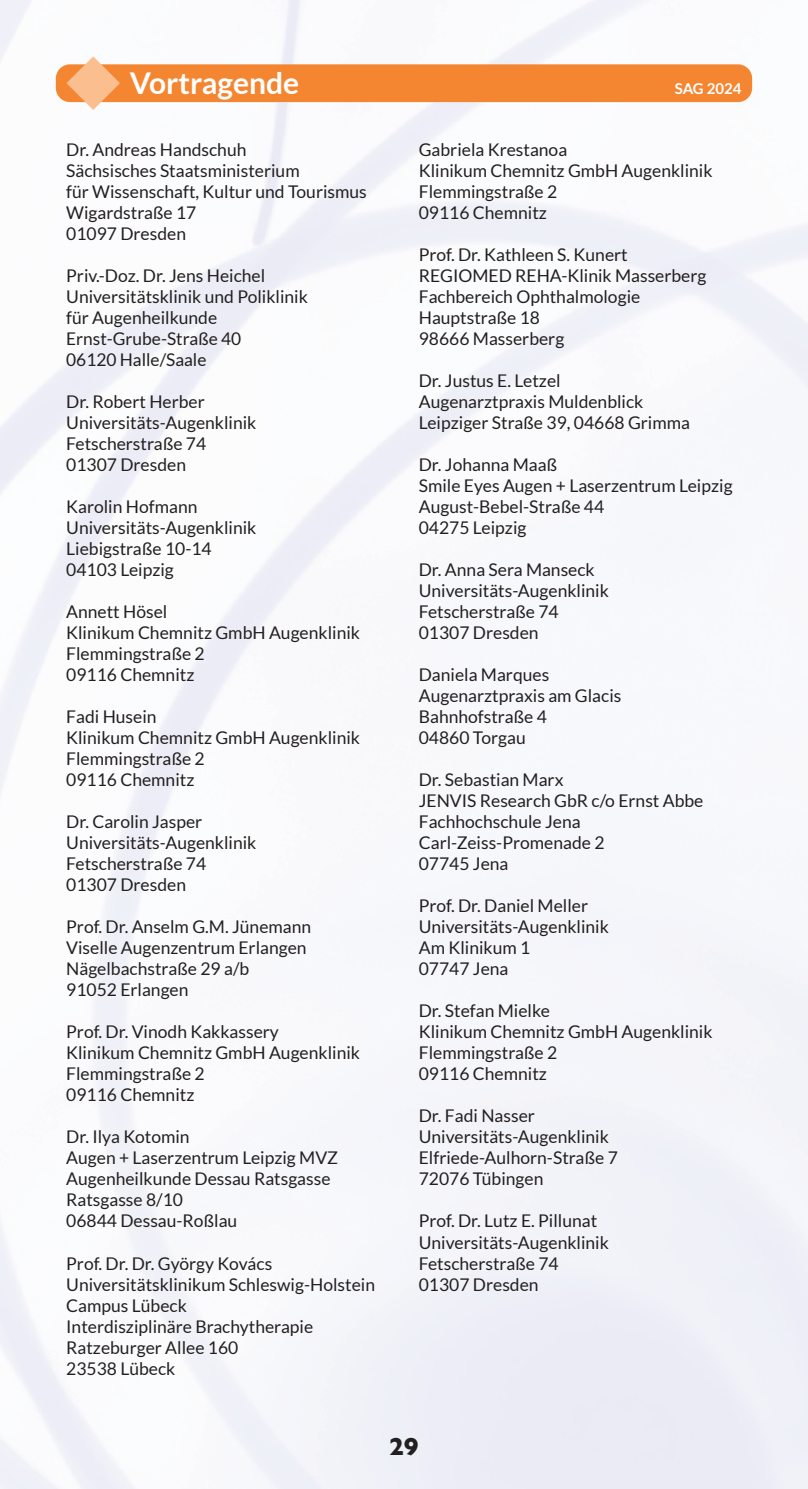
<style>
.page{position:relative;width:808px;height:1489px;background:#fff}
.page>*{position:absolute;margin:0;border:0;box-sizing:border-box;transform-origin:0 0}
.t1{font:700 30px "Lato";color:#fff}
.t2{font:700 25px "Gill Sans";color:#231f20}
.t3{font:17.5px/21px "Lato";color:#231f20}
.t4{font:700 15px "Lato";color:#fff}
</style>
<div class="page">
<div style="left:56px;top:64px;width:696px;height:38px;background:#f58631;border-radius:14px"></div>
<svg style="left:66px;top:56px;width:54px;height:54px"></svg>
<h1 class="t1" style="left:130px;top:65px;width:171px">Vortragende</h1>
<p class="t3" style="left:66px;top:139px;width:302px">Dr. Andreas Handschuh<br>Sächsisches Staatsministerium<br>für Wissenschaft, Kultur und Tourismus<br>Wigardstraße 17<br>01097 Dresden</p>
<p class="t3" style="left:66px;top:265px;width:243px">Priv.-Doz. Dr. Jens Heichel<br>Universitätsklinik und Poliklinik für Augenheilkunde<br>Ernst-Grube-Straße 40<br>06120 Halle/Saale</p>
<p class="t3" style="left:66px;top:391px;width:192px">Dr. Robert Herber<br>Universitäts-Augenklinik<br>Fetscherstraße 74<br>01307 Dresden</p>
<p class="t3" style="left:66px;top:496px;width:192px">Karolin Hofmann<br>Universitäts-Augenklinik<br>Liebigstraße 10-14<br>04103 Leipzig</p>
<p class="t3" style="left:66px;top:601px;width:295px">Annett Hösel<br>Klinikum Chemnitz GmbH Augenklinik<br>Flemmingstraße 2<br>09116 Chemnitz</p>
<p class="t3" style="left:66px;top:706px;width:295px">Fadi Husein<br>Klinikum Chemnitz GmbH Augenklinik<br>Flemmingstraße 2<br>09116 Chemnitz</p>
<p class="t3" style="left:66px;top:811px;width:192px">Dr. Carolin Jasper<br>Universitäts-Augenklinik<br>Fetscherstraße 74<br>01307 Dresden</p>
<p class="t3" style="left:66px;top:916px;width:246px">Prof. Dr. Anselm G.M. Jünemann<br>Viselle Augenzentrum Erlangen<br>Nägelbachstraße 29 a/b<br>91052 Erlangen</p>
<p class="t3" style="left:66px;top:1021px;width:295px">Prof. Dr. Vinodh Kakkassery<br>Klinikum Chemnitz GmbH Augenklinik<br>Flemmingstraße 2<br>09116 Chemnitz</p>
<p class="t3" style="left:66px;top:1126px;width:273px">Dr. Ilya Kotomin<br>Augen + Laserzentrum Leipzig MVZ<br>Augenheilkunde Dessau Ratsgasse<br>Ratsgasse 8/10<br>06844 Dessau-Roßlau</p>
<p class="t3" style="left:66px;top:1252px;width:310px">Prof. Dr. Dr. György Kovács<br>Universitätsklinikum Schleswig-Holstein<br>Campus Lübeck<br>Interdisziplinäre Brachytherapie<br>Ratzeburger Allee 160<br>23538 Lübeck</p>
<p class="t4" style="left:675px;top:79px;width:68px">SAG 2024</p>
<p class="t3" style="left:419px;top:139px;width:295px">Gabriela Krestanoa<br>Klinikum Chemnitz GmbH Augenklinik<br>Flemmingstraße 2<br>09116 Chemnitz</p>
<p class="t3" style="left:419px;top:244px;width:289px">Prof. Dr. Kathleen S. Kunert<br>REGIOMED REHA-Klinik Masserberg<br>Fachbereich Ophthalmologie<br>Hauptstraße 18<br>98666 Masserberg</p>
<p class="t3" style="left:419px;top:370px;width:273px">Dr. Justus E. Letzel<br>Augenarztpraxis Muldenblick<br>Leipziger Straße 39, 04668 Grimma</p>
<p class="t3" style="left:419px;top:454px;width:315px">Dr. Johanna Maaß<br>Smile Eyes Augen + Laserzentrum Leipzig<br>August-Bebel-Straße 44<br>04275 Leipzig</p>
<p class="t3" style="left:419px;top:559px;width:192px">Dr. Anna Sera Manseck<br>Universitäts-Augenklinik<br>Fetscherstraße 74<br>01307 Dresden</p>
<p class="t3" style="left:419px;top:664px;width:204px">Daniela Marques<br>Augenarztpraxis am Glacis<br>Bahnhofstraße 4<br>04860 Torgau</p>
<p class="t3" style="left:419px;top:769px;width:286px">Dr. Sebastian Marx<br>JENVIS Research GbR c/o Ernst Abbe<br>Fachhochschule Jena<br>Carl-Zeiss-Promenade 2<br>07745 Jena</p>
<p class="t3" style="left:419px;top:895px;width:192px">Prof. Dr. Daniel Meller<br>Universitäts-Augenklinik<br>Am Klinikum 1<br>07747 Jena</p>
<p class="t3" style="left:419px;top:1000px;width:295px">Dr. Stefan Mielke<br>Klinikum Chemnitz GmbH Augenklinik<br>Flemmingstraße 2<br>09116 Chemnitz</p>
<p class="t3" style="left:419px;top:1105px;width:200px">Dr. Fadi Nasser<br>Universitäts-Augenklinik<br>Elfriede-Aulhorn-Straße 7<br>72076 Tübingen</p>
<p class="t3" style="left:419px;top:1210px;width:192px">Prof. Dr. Lutz E. Pillunat<br>Universitäts-Augenklinik<br>Fetscherstraße 74<br>01307 Dresden</p>
<h2 class="t2" style="left:389px;top:1426px;width:31px">29</h2>
</div>
